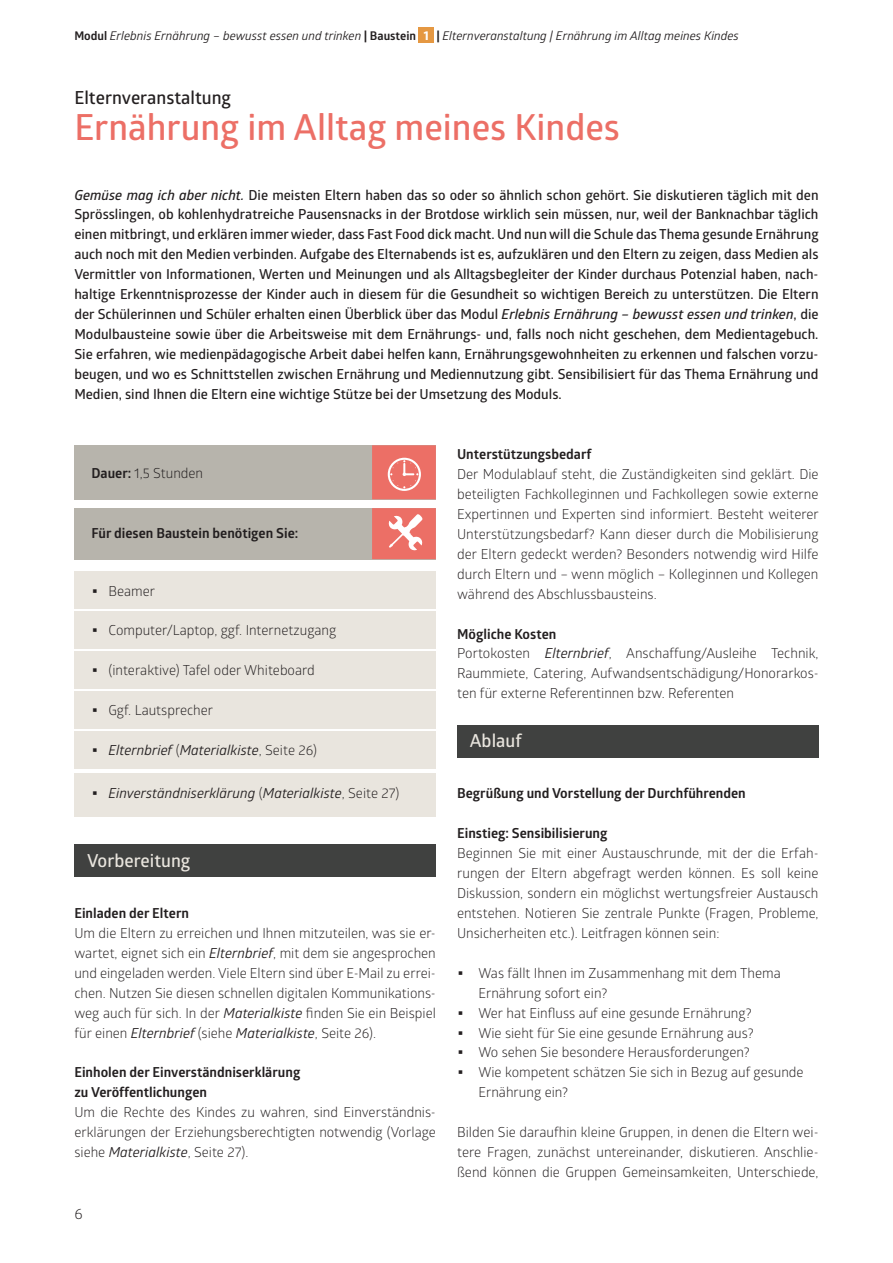
<style>
.page{position:relative;width:893px;height:1263px;background:#fff}
.page>*{position:absolute;margin:0;border:0;box-sizing:border-box;transform-origin:0 0}
.t1{font:600 36px "Glober";color:#ec6f66}
.t2{font:600 18px "Glober";color:#231f20}
.t3{font:600 18px "Glober";color:#e9e5de}
.t4{font:15px "Glober";color:#231f20}
.t5{font:13.8px/20px "Glober";color:#231f20;text-align:justify}
.t6{font:600 13.8px/20px "Glober";color:#231f20;text-align:justify}
.t7{font:700 13.8px/20px "Glober";color:#231f20}
.t8{font:italic 13.8px "Glober";color:#231f20}
.t9{font:italic 12px "Glober";color:#231f20}
.s1{font-weight:700;font-style:normal}
.s2{font-family:"Myriad Pro";font-weight:700;font-style:normal;font-size:13.2px;color:#fff}
.s3{font-style:italic}
.s4{font-weight:700}
.s5{font-family:"The Sans Os F";font-size:16.5px}
.s6{font-family:"The Sans Os F";font-style:normal;font-size:16.5px}
.s7{font-style:normal}
</style>
<div class="page">
<div style="left:74px;top:445px;width:362px;height:55px;background:#b7b4ac"></div>
<div style="left:372px;top:445px;width:64px;height:54px;background:#ec6f66"></div>
<div style="left:74px;top:508px;width:362px;height:52px;background:#b7b4ac"></div>
<div style="left:372px;top:508px;width:64px;height:51px;background:#ec6f66"></div>
<div style="left:74px;top:571px;width:362px;height:38px;background:#e9e5de"></div>
<div style="left:74px;top:611px;width:362px;height:38px;background:#e9e5de"></div>
<div style="left:74px;top:651px;width:362px;height:38px;background:#e9e5de"></div>
<div style="left:74px;top:691px;width:362px;height:37px;background:#e9e5de"></div>
<div style="left:74px;top:731px;width:362px;height:37px;background:#e9e5de"></div>
<div style="left:74px;top:773px;width:362px;height:43px;background:#e9e5de"></div>
<div style="left:74px;top:844px;width:362px;height:33px;background:#404140"></div>
<svg style="left:388px;top:458px;width:33px;height:33px"></svg>
<svg style="left:388px;top:514px;width:35px;height:37px"></svg>
<div style="left:457px;top:725px;width:362px;height:32px;background:#404140"></div>
<div style="left:419px;top:28px;width:15px;height:15px;background:#e59842"></div>
<p class="t9" style="left:74px;top:27px;width:666px"><span class="s1">Modul</span> Erlebnis Ernährung – bewusst essen und trinken <span class="s1">| Baustein</span> <span class="s2">1</span> <span class="s1">|</span> Elternveranstaltung | Ernährung im Alltag meines Kindes</p>
<h2 class="t2" style="left:74px;top:85px;width:158px">Elternveranstaltung</h2>
<h1 class="t1" style="left:74px;top:102px;width:547px">Ernährung im Alltag meines Kindes</h1>
<p class="t6" style="left:74px;top:184px;width:746px"><span class="s3">Gemüse mag ich aber nicht.</span> Die meisten Eltern haben das so oder so ähnlich schon gehört. Sie diskutieren täglich mit den Sprösslingen, ob kohlenhydratreiche Pausensnacks in der Brotdose wirklich sein müssen, nur, weil der Banknachbar täglich einen mitbringt, und erklären immer wieder, dass Fast Food dick macht. Und nun will die Schule das Thema gesunde Ernährung auch noch mit den Medien verbinden. Aufgabe des Elternabends ist es, aufzuklären und den Eltern zu zeigen, dass Medien als Vermittler von Informationen, Werten und Meinungen und als Alltagsbegleiter der Kinder durchaus Potenzial haben, nach&shy;haltige Erkenntnisprozesse der Kinder auch in diesem für die Gesundheit so wichtigen Bereich zu unterstützen. Die Eltern der Schülerinnen und Schüler erhalten einen Überblick über das Modul <span class="s3">Erlebnis Ernährung – bewusst essen und trinken</span>, die Modulbausteine sowie über die Arbeitsweise mit dem Ernährungs- und, falls noch nicht geschehen, dem Medientagebuch.<br>Sie erfahren, wie medienpädagogische Arbeit dabei helfen kann, Ernährungsgewohnheiten zu erkennen und falschen vorzu&shy;beugen, und wo es Schnittstellen zwischen Ernährung und Mediennutzung gibt. Sensibilisiert für das Thema Ernährung und Medien, sind Ihnen die Eltern eine wichtige Stütze bei der Umsetzung des Moduls.</p>
<p class="t5" style="left:91px;top:463px;width:113px"><span class="s4">Dauer:</span> 1,5 Stunden</p>
<p class="t7" style="left:91px;top:523px;width:208px">Für diesen Baustein benötigen Sie:</p>
<p class="t5" style="left:91px;top:580px;width:65px"><span class="s5">▪</span> Beamer</p>
<p class="t5" style="left:91px;top:620px;width:246px"><span class="s5">▪</span> Computer/Laptop, ggf. Internetzugang</p>
<p class="t5" style="left:91px;top:660px;width:225px"><span class="s5">▪</span> (interaktive) Tafel oder Whiteboard</p>
<p class="t5" style="left:91px;top:700px;width:123px"><span class="s5">▪</span> Ggf. Lautsprecher</p>
<p class="t8" style="left:91px;top:741px;width:227px"><span class="s6">▪</span> Elternbrief <span class="s7">(</span>Materialkiste<span class="s7">, Seite 26)</span></p>
<p class="t8" style="left:91px;top:783px;width:310px"><span class="s6">▪</span> Einverständniserklärung <span class="s7">(</span>Materialkiste<span class="s7">, Seite 27)</span></p>
<h2 class="t3" style="left:87px;top:848px;width:105px">Vorbereitung</h2>
<p class="t7" style="left:74px;top:903px;width:116px">Einladen der Eltern</p>
<p class="t5" style="left:74px;top:922px;width:363px">Um die Eltern zu erreichen und Ihnen mitzuteilen, was sie er&shy;wartet, eignet sich ein <span class="s3">Elternbrief</span>, mit dem sie angesprochen und eingeladen werden. Viele Eltern sind über E-Mail zu errei&shy;chen. Nutzen Sie diesen schnellen digitalen Kommunikations&shy;weg auch für sich. In der <span class="s3">Materialkiste</span> finden Sie ein Beispiel für einen <span class="s3">Elternbrief</span> (siehe <span class="s3">Materialkiste</span>, Seite 26).</p>
<p class="t7" style="left:74px;top:1062px;width:227px">Einholen der Einverständniserklärung zu Veröffentlichungen</p>
<p class="t5" style="left:74px;top:1102px;width:363px">Um die Rechte des Kindes zu wahren, sind Einverständnis&shy;erklärungen der Erziehungsberechtigten notwendig (Vorlage siehe <span class="s3">Materialkiste</span>, Seite 27).</p>
<p class="t4" style="left:74px;top:1203px;width:10px">6</p>
<p class="t7" style="left:457px;top:444px;width:136px">Unterstützungsbedarf</p>
<p class="t5" style="left:457px;top:463px;width:363px">Der Modulablauf steht, die Zuständigkeiten sind geklärt. Die beteiligten Fachkolleginnen und Fachkollegen sowie externe Expertinnen und Experten sind informiert. Besteht weiterer Unterstützungsbedarf? Kann dieser durch die Mobilisierung der Eltern gedeckt werden? Besonders notwendig wird Hilfe durch Eltern und – wenn möglich – Kolleginnen und Kollegen während des Abschlussbausteins.</p>
<p class="t5" style="left:457px;top:623px;width:363px;text-align:left"><span class="s4">Mögliche Kosten<br></span>Portokosten <span class="s3">Elternbrief</span>, Anschaffung/Ausleihe Technik, Raummiete, Catering, Aufwandsentschädigung/Honorarkos&shy;ten für externe Referentinnen bzw. Referenten</p>
<h2 class="t3" style="left:470px;top:728px;width:53px">Ablauf</h2>
<p class="t7" style="left:457px;top:783px;width:290px">Begrüßung und Vorstellung der Durchführenden</p>
<p class="t7" style="left:457px;top:823px;width:152px">Einstieg: Sensibilisierung</p>
<p class="t5" style="left:457px;top:842px;width:363px">Beginnen Sie mit einer Austauschrunde, mit der die Erfah&shy;rungen der Eltern abgefragt werden können. Es soll keine Diskussion, sondern ein möglichst wertungsfreier Austausch entstehen. Notieren Sie zentrale Punkte (Fragen, Probleme, Unsicherheiten etc.). Leitfragen können sein:</p>
<p class="t5" style="left:478px;top:962px;width:304px;text-indent:-21px"><span class="s5">▪</span> Was fällt Ihnen im Zusammenhang mit dem Thema<br>Ernährung sofort ein?</p>
<p class="t5" style="left:457px;top:1002px;width:296px"><span class="s5">▪</span> Wer hat Einfluss auf eine gesunde Ernährung?</p>
<p class="t5" style="left:457px;top:1022px;width:298px"><span class="s5">▪</span> Wie sieht für Sie eine gesunde Ernährung aus?</p>
<p class="t5" style="left:457px;top:1042px;width:294px"><span class="s5">▪</span> Wo sehen Sie besondere Herausforderungen?</p>
<p class="t5" style="left:478px;top:1062px;width:327px;text-indent:-21px"><span class="s5">▪</span> Wie kompetent schätzen Sie sich in Bezug auf gesunde<br>Ernährung ein?</p>
<p class="t5" style="left:457px;top:1122px;width:363px">Bilden Sie daraufhin kleine Gruppen, in denen die Eltern wei&shy;tere Fragen, zunächst untereinander, diskutieren. Anschlie&shy;ßend können die Gruppen Gemeinsamkeiten, Unterschiede,</p>
</div>
